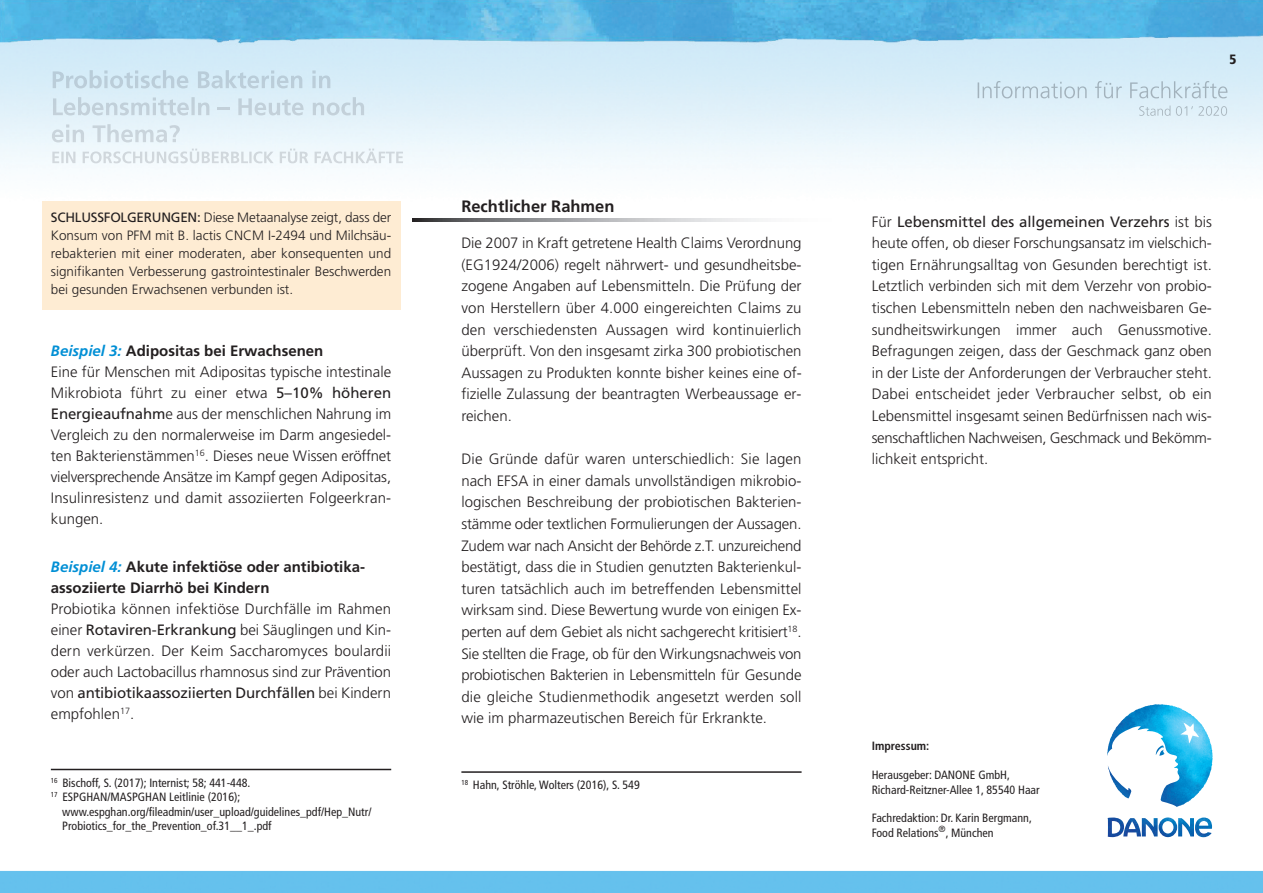
<style>
.page{position:relative;width:1263px;height:893px;background:#fff}
.page>*{position:absolute;margin:0;border:0;box-sizing:border-box;transform-origin:0 0}
.t1{font:700 16.5px "Frutiger";color:#231f20}
.t2{font:300 15px/21.6px "Frutiger";color:#231f20;text-align:justify}
.t3{font:700 15px/21px "Frutiger";color:#231f20}
.t4{font:300 13.5px/18px "Frutiger";color:#231f20;text-align:justify}
.t5{font:900 condensed 13.5px "Frutiger";color:#231f20}
.t6{font:condensed 12px/14.4px "Frutiger";color:#231f20}
.t7{font:700 condensed 12px "Frutiger";color:#231f20}
.s1{font-weight:400}
.s2{font-weight:700;font-style:italic;color:#008fd5}
.s3{font-weight:700}
.s4{font-style:italic;color:#008fd5}
</style>
<div class="page">
<img style="left:0;top:0;width:1263px;height:893px">
<img style="left:978px;top:81px;width:170px;height:17px">
<img style="left:1139px;top:106px;width:88px;height:10px">
<hr style="left:461px;top:771px;width:340px;height:2px;background:#231f20">
<img style="left:412px;top:219px;width:438px;height:2px">
<img style="left:53px;top:70px;width:193px;height:18px">
<img style="left:53px;top:97px;width:156px;height:18px">
<svg style="left:218px;top:108px;width:12px;height:2px"></svg>
<img style="left:238px;top:97px;width:126px;height:18px">
<img style="left:52px;top:124px;width:128px;height:18px">
<img style="left:52px;top:149px;width:185px;height:14px">
<img style="left:1108px;top:817px;width:104px;height:20px">
<svg style="left:1107px;top:704px;width:106px;height:105px"></svg>
<img style="left:1119px;top:704px;width:40px;height:20px">
<div style="left:43px;top:201px;width:357px;height:108px;background:#feecd3"></div>
<hr style="left:51px;top:769px;width:340px;height:1px;background:#231f20">
<p class="t4" style="left:51px;top:209px;width:342px"><span class="s1">SCHLUSSFOLGERUNGEN:</span> Diese Metaanalyse zeigt, dass der Konsum von PFM mit B. lactis CNCM I-2494 und Milchsäu&shy;rebakterien mit einer moderaten, aber konsequenten und signifikanten Verbesserung gastrointestinaler Beschwerden bei gesunden Erwachsenen verbunden ist.</p>
<p class="t2" style="left:51px;top:341px;width:342px;line-height:21px;text-align:left"><span class="s2">Beispiel 3:</span> <span class="s3">Adipositas bei Erwachsenen<br></span>Eine für Menschen mit Adipositas typische intestinale Mikrobiota führt zu einer etwa <span class="s1">5–10% höheren Energieaufnahm</span>e aus der menschlichen Nahrung im Vergleich zu den normalerweise im Darm angesiedel&shy;ten Bakterienstämmen<sup>16</sup>. Dieses neue Wissen eröffnet vielversprechende Ansätze im Kampf gegen Adipositas, Insulinresistenz und damit assoziierten Folgeerkran&shy;kungen.</p>
<p class="t3" style="left:51px;top:557px;width:316px"><span class="s4">Beispiel 4:</span> Akute infektiöse oder antibiotika&shy;assoziierte Diarrhö bei Kindern</p>
<p class="t2" style="left:51px;top:599px;width:342px;line-height:21px">Probiotika können infektiöse Durchfälle im Rahmen einer <span class="s1">Rotaviren-Erkrankung</span> bei Säuglingen und Kin&shy;dern verkürzen. Der Keim Saccharomyces boulardii oder auch Lactobacillus rhamnosus sind zur Prävention von <span class="s1">antibiotikaassoziierten Durchfällen</span> bei Kindern empfohlen<sup>17</sup>.</p>
<p class="t6" style="left:51px;top:776px;width:201px"><sup>16</sup> Bischoff, S. (2017); Internist; 58; 441-448.</p>
<p class="t6" style="left:51px;top:791px;width:191px"><sup>17</sup> ESPGHAN/MASPGHAN Leitlinie (2016);</p>
<p class="t6" style="left:62px;top:805px;width:311px">www.espghan.org/fileadmin/user_upload/guidelines_pdf/Hep_Nutr/</p>
<p class="t6" style="left:62px;top:819px;width:211px">Probiotics_for_the_Prevention_of.31__1_.pdf</p>
<p class="t1" style="left:461px;top:200px;width:155px">Rechtlicher Rahmen</p>
<p class="t2" style="left:461px;top:233px;width:342px">Die 2007 in Kraft getretene Health Claims Verordnung (EG1924/2006) regelt nährwert- und gesundheitsbe&shy;zogene Angaben auf Lebensmitteln. Die Prüfung der von Herstellern über 4.000 eingereichten Claims zu den verschiedensten Aussagen wird kontinuierlich überprüft. Von den insgesamt zirka 300 probiotischen Aussagen zu Produkten konnte bisher keines eine of&shy;fizielle Zulassung der beantragten Werbeaussage er&shy;reichen.</p>
<p class="t2" style="left:461px;top:449px;width:342px">Die Gründe dafür waren unterschiedlich: Sie lagen nach EFSA in einer damals unvollständigen mikrobio&shy;logischen Beschreibung der probiotischen Bakterien&shy;stämme oder textlichen Formulierungen der Aussagen.<br>Zudem war nach Ansicht der Behörde z.T. unzureichend bestätigt, dass die in Studien genutzten Bakterienkul&shy;turen tatsächlich auch im betreffenden Lebensmittel wirksam sind. Diese Bewertung wurde von einigen Ex&shy;perten auf dem Gebiet als nicht sachgerecht kritisiert<sup>18</sup>.<br>Sie stellten die Frage, ob für den Wirkungsnachweis von probiotischen Bakterien in Lebensmitteln für Gesunde die gleiche Studienmethodik angesetzt werden soll wie im pharmazeutischen Bereich für Erkrankte.</p>
<p class="t6" style="left:461px;top:779px;width:180px"><sup>18</sup> Hahn, Ströhle, Wolters (2016), S. 549</p>
<p class="t5" style="left:1229px;top:54px;width:9px">5</p>
<p class="t2" style="left:872px;top:212px;width:342px">Für <span class="s1">Lebensmittel des allgemeinen Verzehrs</span> ist bis heute offen, ob dieser Forschungsansatz im vielschich&shy;tigen Ernährungsalltag von Gesunden berechtigt ist.<br>Letztlich verbinden sich mit dem Verzehr von probio&shy;tischen Lebensmitteln neben den nachweisbaren Ge&shy;sundheitswirkungen immer auch Genussmotive.<br>Befragungen zeigen, dass der Geschmack ganz oben in der Liste der Anforderungen der Verbraucher steht.<br>Dabei entscheidet jeder Verbraucher selbst, ob ein Lebensmittel insgesamt seinen Bedürfnissen nach wis&shy;senschaftlichen Nachweisen, Geschmack und Bekömm&shy;lichkeit entspricht.</p>
<p class="t7" style="left:872px;top:741px;width:59px">Impressum:</p>
<p class="t6" style="left:872px;top:769px;width:169px">Herausgeber: DANONE GmbH,<br>Richard-Reitzner-Allee 1, 85540 Haar</p>
<p class="t6" style="left:872px;top:812px;width:162px;line-height:15px">Fachredaktion: Dr. Karin Bergmann,<br>Food Relations<sup>®</sup>, München</p>
</div>
